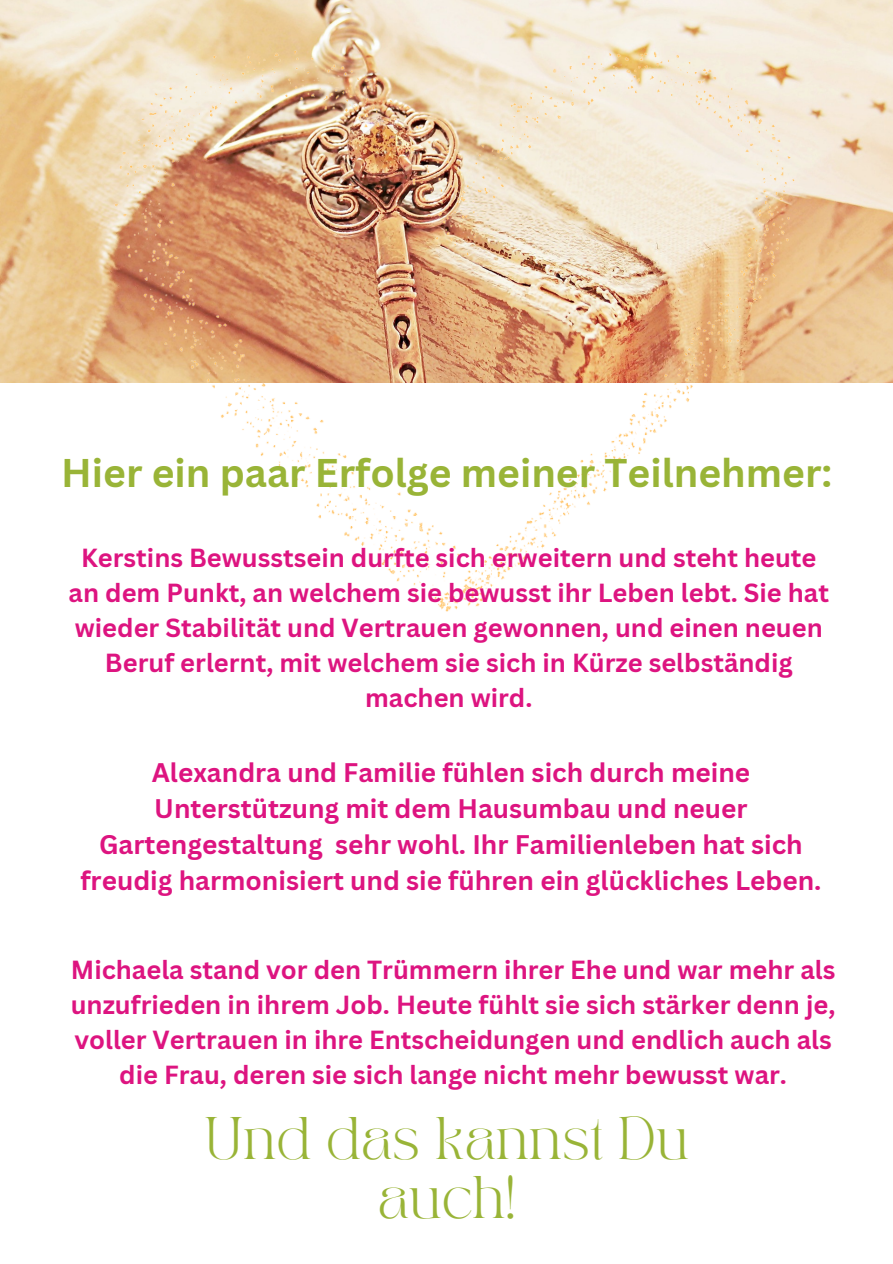
<style>
.page{position:relative;width:893px;height:1264px;background:#fff}
.page>*{position:absolute;margin:0;border:0;box-sizing:border-box;transform-origin:0 0}
.t1{font:42px/58.5px "TAN PEARL Regular";color:#99b437;text-align:center}
.t2{font:700 39px "Canva Sans";color:#99b437}
.t3{font:700 26.25px/36px "Canva Sans";color:#dd1480;text-align:center}
.t4{font:700 25.5px/34.8px "Canva Sans";color:#dd1480;text-align:center}
</style>
<div class="page">
<img style="left:0;top:0;width:892px;height:382px">
<img style="left:89px;top:31px;width:715px;height:581px">
<p class="t2" style="left:61px;top:445px;width:772px">Hier ein paar Erfolge meiner Teilnehmer:</p>
<p class="t4" style="left:69px;top:540px;width:761px">Kerstins Bewusstsein durfte sich erweitern und steht heute an dem Punkt, an welchem sie bewusst ihr Leben lebt. Sie hat wieder Stabilität und Vertrauen gewonnen, und einen neuen Beruf erlernt, mit welchem sie sich in Kürze selbständig machen wird.</p>
<p class="t3" style="left:80px;top:754px;width:742px">Alexandra und Familie fühlen sich durch meine Unterstützung mit dem Hausumbau und neuer Gartengestaltung sehr wohl. Ihr Familienleben hat sich freudig harmonisiert und sie führen ein glückliches Leben.</p>
<p class="t4" style="left:71px;top:951px;width:766px">Michaela stand vor den Trümmern ihrer Ehe und war mehr als unzufrieden in ihrem Job. Heute fühlt sie sich stärker denn je, voller Vertrauen in ihre Entscheidungen und endlich auch als die Frau, deren sie sich lange nicht mehr bewusst war.</p>
<p class="t1" style="left:204px;top:1113px;width:485px">Und das kannst Du auch!</p>
</div>
